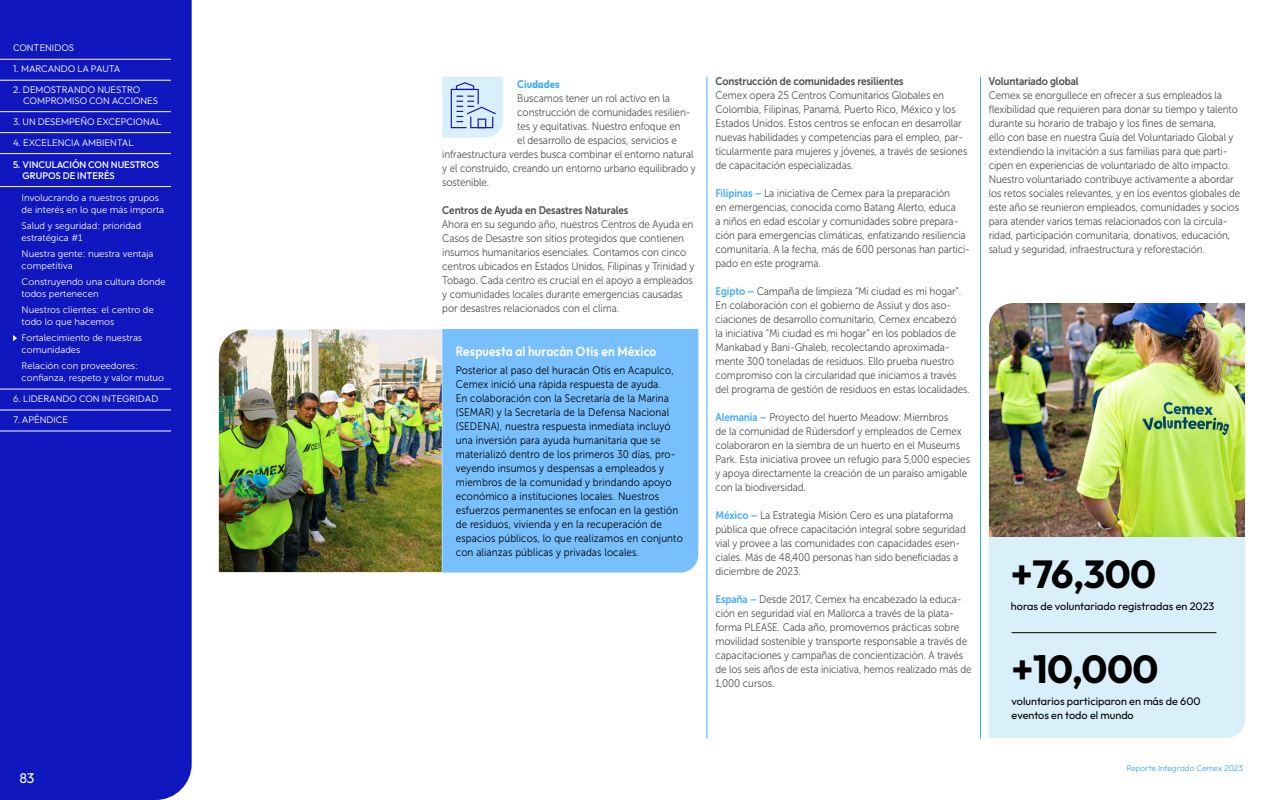
<style>
.page{position:relative;width:1280px;height:800px;background:#fff}
.page>*{position:absolute;margin:0;border:0;box-sizing:border-box;transform-origin:0 0}
.t1{font:700 39.1px "Outfit";letter-spacing:-.015em;color:#000}
.t2{font:14px "Outfit";color:#fff}
.t3{font:600 13.3px "Outfit";letter-spacing:.01em;color:#fff;scale:.9 1}
.Texto_corrido{font:11px/14px "Museo Sans 300";letter-spacing:-.01em;color:#4d4d4d;scale:.9 1}
.Texto_corrido-2{font:11px/14px "Museo Sans 300";letter-spacing:.01em;color:#000;scale:.9 1}
.Subheading_3{font:11px "Museo Sans 700";letter-spacing:-.01em;color:#4d4d4d;scale:.9 1}
.Subheading_2{font:700 11px "Outfit";color:#40aafd;scale:.9 1}
.t4{font:10.9px/14px "Outfit";color:#000}
.t5{font:9.5px/12px "Museo Sans 300";color:#fff}
.t6{font:300 9.5px/10.5px "Outfit";color:#fff}
.t7{font:500 9.5px/10.5px "Outfit";color:#fff}
.t8{font:300 8.4px "Outfit";color:#40aafd}
.s1{font-family:"Museo Sans 700";color:#40aafd}
</style>
<div class="page">
<div style="left:0;top:0;width:192px;height:800px;background:#1017be"></div>
<hr style="left:0;top:59px;width:171px;height:1px;background:#fff">
<hr style="left:0;top:80px;width:171px;height:1px;background:#fff">
<hr style="left:0;top:111px;width:171px;height:1px;background:#fff">
<hr style="left:0;top:132px;width:171px;height:1px;background:#fff">
<hr style="left:0;top:153px;width:171px;height:1px;background:#fff">
<hr style="left:0;top:186px;width:171px;height:1px;background:#fff">
<hr style="left:0;top:389px;width:171px;height:1px;background:#fff">
<hr style="left:0;top:410px;width:171px;height:1px;background:#fff">
<hr style="left:0;top:431px;width:171px;height:1px;background:#fff">
<svg style="left:442px;top:77px;width:61px;height:61px"></svg>
<div style="left:442px;top:329px;width:256px;height:244px;background:#78bffd"></div>
<hr style="left:707px;top:77px;width:1px;height:661px;background:#40aafd">
<hr style="left:980px;top:77px;width:1px;height:661px;background:#40aafd">
<img style="left:219px;top:329px;width:223px;height:243px">
<div style="left:989px;top:537px;width:256px;height:201px;background:#d9eff9"></div>
<hr style="left:1012px;top:632px;width:204px;height:1px;background:#000">
<img style="left:989px;top:303px;width:256px;height:234px">
<svg style="left:13px;top:335px;width:4px;height:6px"></svg>
<p class="t6" style="left:13px;top:43px;width:63px">CONTENIDOS</p>
<p class="t6" style="left:13px;top:64px;width:109px">1. MARCANDO LA PAUTA</p>
<p class="t6" style="left:23px;top:85px;width:136px;text-indent:-10px">2. DEMOSTRANDO NUESTRO<br>COMPROMISO CON ACCIONES</p>
<p class="t6" style="left:13px;top:116px;width:150px">3. UN DESEMPEÑO EXCEPCIONAL</p>
<p class="t6" style="left:13px;top:137px;width:122px">4. EXCELENCIA AMBIENTAL</p>
<p class="t7" style="left:23px;top:160px;width:138px;text-indent:-10px">5. VINCULACIÓN CON NUESTROS<br>GRUPOS DE INTERÉS</p>
<p class="t5" style="left:22px;top:192px;width:144px">Involucrando a nuestros grupos de interés en lo que más importa</p>
<p class="t5" style="left:22px;top:220px;width:121px">Salud y seguridad: prioridad estratégica #1</p>
<p class="t5" style="left:22px;top:248px;width:133px">Nuestra gente: nuestra ventaja competitiva</p>
<p class="t5" style="left:22px;top:276px;width:146px">Construyendo una cultura donde todos pertenecen</p>
<p class="t5" style="left:22px;top:304px;width:134px">Nuestros clientes: el centro de todo lo que hacemos</p>
<p class="t5" style="left:22px;top:332px;width:122px">Fortalecimiento de nuestras comunidades</p>
<p class="t5" style="left:22px;top:360px;width:144px">Relación con proveedores: confianza, respeto y valor mutuo</p>
<p class="t6" style="left:13px;top:394px;width:147px">6. LIDERANDO CON INTEGRIDAD</p>
<p class="t6" style="left:13px;top:415px;width:57px">7. APÉNDICE</p>
<p class="t2" style="left:20px;top:769px;width:16px">83</p>
<p class="Subheading_2" style="left:517px;top:76px;width:49px">Ciudades</p>
<p class="Texto_corrido" style="left:517px;top:91px;width:171px">Buscamos tener un rol activo en la</p>
<p class="Texto_corrido" style="left:517px;top:105px;width:194px">construcción de comunidades resilien-</p>
<p class="Texto_corrido" style="left:517px;top:119px;width:183px">tes y equitativas. Nuestro enfoque en</p>
<p class="Texto_corrido" style="left:517px;top:133px;width:179px">el desarrollo de espacios, servicios e</p>
<p class="Texto_corrido" style="left:442px;top:147px;width:281px">infraestructura verdes busca combinar el entorno natural</p>
<p class="Texto_corrido" style="left:442px;top:161px;width:283px">y el construido, creando un entorno urbano equilibrado y</p>
<p class="Texto_corrido" style="left:442px;top:175px;width:54px">sostenible.</p>
<p class="Subheading_3" style="left:442px;top:204px;width:208px">Centros de Ayuda en Desastres Naturales</p>
<p class="Texto_corrido" style="left:442px;top:217px;width:282px">Ahora en su segundo año, nuestros Centros de Ayuda en Casos de Desastre son sitios protegidos que contienen insumos humanitarios esenciales. Contamos con cinco centros ubicados en Estados Unidos, Filipinas y Trinidad y Tobago. Cada centro es crucial en el apoyo a empleados y comunidades locales durante emergencias causadas por desastres relacionados con el clima.</p>
<p class="t3" style="left:456px;top:343px;width:224px">Respuesta al huracán Otis en México</p>
<p class="Texto_corrido-2" style="left:456px;top:363px;width:254px">Posterior al paso del huracán Otis en Acapulco, Cemex inició una rápida respuesta de ayuda.<br>En colaboración con la Secretaría de la Marina (SEMAR) y la Secretaría de la Defensa Nacional (SEDENA), nuestra respuesta inmediata incluyó una inversión para ayuda humanitaria que se materializó dentro de los primeros 30 días, pro&shy;veyendo insumos y despensas a empleados y miembros de la comunidad y brindando apoyo económico a instituciones locales. Nuestros esfuerzos permanentes se enfocan en la gestión de residuos, vivienda y en la recuperación de espacios públicos, lo que realizamos en conjunto con alianzas públicas y privadas locales.</p>
<p class="Subheading_3" style="left:716px;top:75px;width:210px">Construcción de comunidades resilientes</p>
<p class="Texto_corrido" style="left:716px;top:88px;width:281px">Cemex opera 25 Centros Comunitarios Globales en Colombia, Filipinas, Panamá, Puerto Rico, México y los Estados Unidos. Estos centros se enfocan en desarrollar nuevas habilidades y competencias para el empleo, par&shy;ticularmente para mujeres y jóvenes, a través de sesiones de capacitación especializadas.</p>
<p class="Texto_corrido" style="left:716px;top:186px;width:284px"><span class="s1">Filipinas –</span> La iniciativa de Cemex para la preparación<br>en emergencias, conocida como Batang Alerto, educa<br>a niños en edad escolar y comunidades sobre prepara&shy;ción para emergencias climáticas, enfatizando resiliencia comunitaria. A la fecha, más de 600 personas han partici&shy;pado en este programa.</p>
<p class="Texto_corrido" style="left:716px;top:284px;width:284px"><span class="s1">Egipto –</span> Campaña de limpieza “Mi ciudad es mi hogar”.<br>En colaboración con el gobierno de Assiut y dos aso&shy;ciaciones de desarrollo comunitario, Cemex encabezó<br>la iniciativa “Mi ciudad es mi hogar” en los poblados de Mankabad y Bani-Ghaleb, recolectando aproximada&shy;mente 300 toneladas de residuos. Ello prueba nuestro compromiso con la circularidad que iniciamos a través del programa de gestión de residuos en estas localidades.</p>
<p class="Texto_corrido" style="left:716px;top:410px;width:284px"><span class="s1">Alemania –</span> Proyecto del huerto Meadow: Miembros<br>de la comunidad de Rüdersdorf y empleados de Cemex colaboraron en la siembra de un huerto en el Museums Park. Esta iniciativa provee un refugio para 5,000 especies y apoya directamente la creación de un paraíso amigable con la biodiversidad.</p>
<p class="Texto_corrido" style="left:716px;top:508px;width:280px"><span class="s1">México –</span> La Estrategia Misión Cero es una plataforma pública que ofrece capacitación integral sobre seguridad vial y provee a las comunidades con capacidades esen&shy;ciales. Más de 48,400 personas han sido beneficiadas a diciembre de 2023.</p>
<p class="Texto_corrido" style="left:716px;top:592px;width:286px"><span class="s1">España –</span> Desde 2017, Cemex ha encabezado la educa&shy;ción en seguridad vial en Mallorca a través de la plata&shy;forma PLEASE. Cada año, promovemos prácticas sobre movilidad sostenible y transporte responsable a través de capacitaciones y campañas de concientización. A través de los seis años de esta iniciativa, hemos realizado más de 1,000 cursos.</p>
<p class="Subheading_3" style="left:989px;top:75px;width:102px">Voluntariado global</p>
<p class="Texto_corrido" style="left:989px;top:88px;width:281px">Cemex se enorgullece en ofrecer a sus empleados la flexibilidad que requieren para donar su tiempo y talento durante su horario de trabajo y los fines de semana,<br>ello con base en nuestra Guía del Voluntariado Global y extendiendo la invitación a sus familias para que parti&shy;cipen en experiencias de voluntariado de alto impacto.<br>Nuestro voluntariado contribuye activamente a abordar los retos sociales relevantes, y en los eventos globales de este año se reunieron empleados, comunidades y socios para atender varios temas relacionados con la circula&shy;ridad, participación comunitaria, donativos, educación, salud y seguridad, infraestructura y reforestación.</p>
<p class="t1" style="left:1011px;top:549px;width:147px">+76,300</p>
<p class="t4" style="left:1011px;top:600px;width:205px">horas de voluntariado registradas en 2023</p>
<p class="t1" style="left:1012px;top:643px;width:148px">+10,000</p>
<p class="t4" style="left:1012px;top:695px;width:191px">voluntarios participaron en más de 600 eventos en todo el mundo</p>
<p class="t8" style="left:1126px;top:762px;width:118px">Reporte Integrado Cemex 2023</p>
</div>
